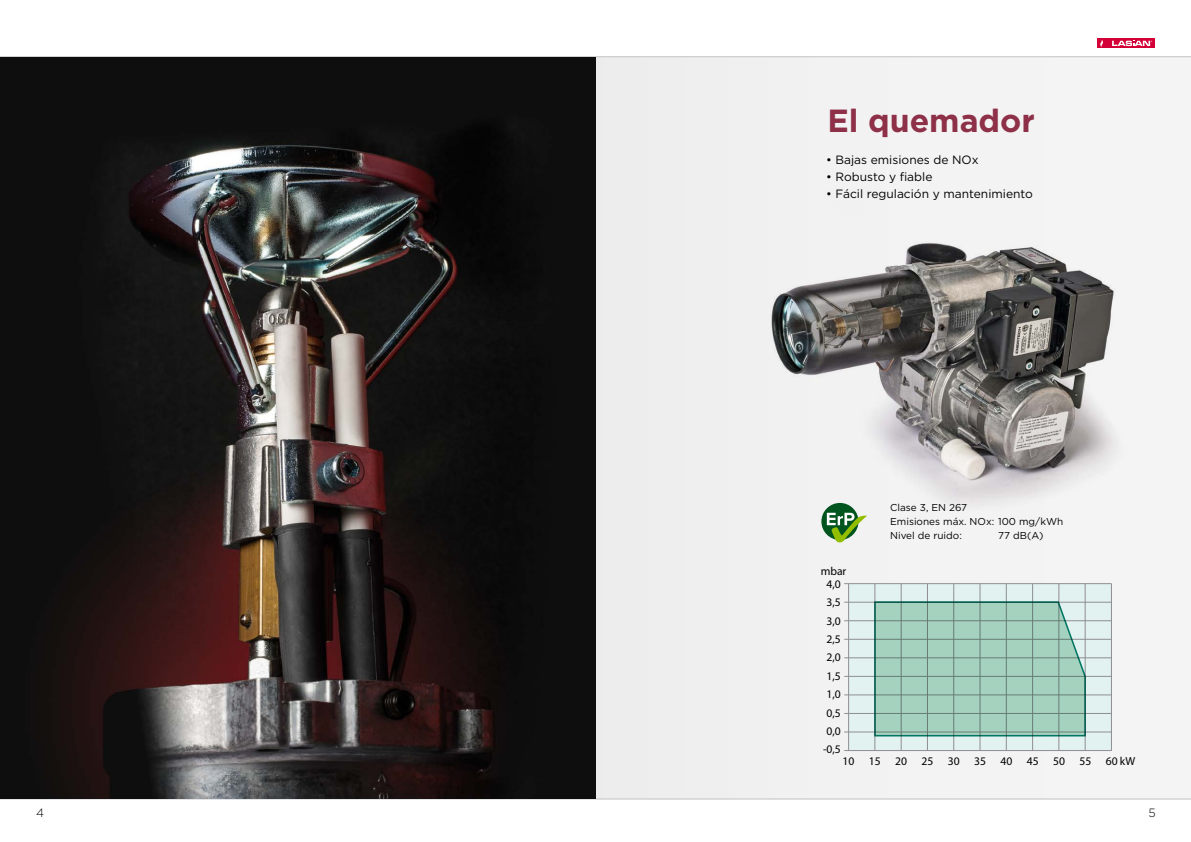
<style>
.page{position:relative;width:1191px;height:842px;background:#fff}
.page>*{position:absolute;margin:0;border:0;box-sizing:border-box;transform-origin:0 0}
.t1{font:700 32px "Gotham";color:#8d3048}
.t2{font:12px "Gotham";color:#000}
.t3{font:300 12px "Gotham";color:#000}
.t4{font:11.6px/18.4px "Myriad Pro";color:#000;text-align:center}
.t5{font:10px/14px "Gotham";color:#000}
</style>
<div class="page">
<svg style="left:1107px;top:39px;width:48px;height:9px"></svg>
<div style="left:1096px;top:39px;width:10px;height:9px;background:#d30037"></div>
<svg style="left:1100px;top:40px;width:3px;height:7px"></svg>
<svg style="left:1112px;top:41px;width:40px;height:5px"></svg>
<hr style="left:0;top:56px;width:1191px;height:1px;background:#c3c5c8">
<div style="left:595px;top:57px;width:596px;height:741px;background:#f2f2f2"></div>
<hr style="left:0;top:798px;width:1191px;height:1px;background:#c3c5c8">
<img style="left:0;top:57px;width:595px;height:742px">
<img style="left:771px;top:247px;width:343px;height:263px">
<img style="left:782px;top:243px;width:204px;height:236px">
<div style="left:848px;top:584px;width:263px;height:167px;background:#e1f2f1"></div>
<hr style="left:844px;top:583px;width:267px;height:1px;background:#8f8e92">
<hr style="left:844px;top:602px;width:267px;height:1px;background:#8f8e92">
<hr style="left:844px;top:620px;width:267px;height:1px;background:#8f8e92">
<hr style="left:844px;top:639px;width:267px;height:1px;background:#8f8e92">
<hr style="left:844px;top:657px;width:267px;height:1px;background:#8f8e92">
<hr style="left:844px;top:676px;width:267px;height:1px;background:#8f8e92">
<hr style="left:844px;top:695px;width:267px;height:1px;background:#8f8e92">
<hr style="left:844px;top:713px;width:267px;height:1px;background:#8f8e92">
<hr style="left:844px;top:732px;width:267px;height:1px;background:#8f8e92">
<hr style="left:844px;top:750px;width:267px;height:1px;background:#8f8e92">
<hr style="left:848px;top:584px;width:1px;height:167px;background:#8f8e92">
<hr style="left:901px;top:584px;width:1px;height:167px;background:#8f8e92">
<hr style="left:953px;top:584px;width:1px;height:167px;background:#8f8e92">
<hr style="left:1006px;top:584px;width:1px;height:167px;background:#8f8e92">
<hr style="left:1058px;top:584px;width:1px;height:167px;background:#8f8e92">
<hr style="left:874px;top:584px;width:1px;height:167px;background:#8f8e92">
<hr style="left:927px;top:584px;width:1px;height:167px;background:#8f8e92">
<hr style="left:979px;top:584px;width:1px;height:167px;background:#8f8e92">
<hr style="left:1032px;top:584px;width:1px;height:167px;background:#8f8e92">
<hr style="left:1084px;top:584px;width:1px;height:167px;background:#8f8e92">
<hr style="left:1111px;top:584px;width:1px;height:167px;background:#8f8e92">
<svg style="left:873px;top:600px;width:213px;height:137px;background:#9bc8b7"></svg>
<svg style="left:821px;top:503px;width:37px;height:37px"></svg>
<svg style="left:827px;top:513px;width:39px;height:29px"></svg>
<h1 class="t1" style="left:827px;top:103px;width:209px">El quemador</h1>
<p class="t2" style="left:826px;top:153px;width:154px">• Bajas emisiones de NOx</p>
<p class="t2" style="left:826px;top:170px;width:108px">• Robusto y fiable</p>
<p class="t2" style="left:826px;top:187px;width:208px">• Fácil regulación y mantenimiento</p>
<p class="t4" style="left:820px;top:562px;width:27px">mbar</p>
<p class="t4" style="left:823px;top:575px;width:19px">4,0<br>3,5<br>3,0<br>2,5<br>2,0<br>1,5<br>1,0<br>0,5<br>0,0 -0,5</p>
<p class="t4" style="left:842px;top:752px;width:13px">10</p>
<p class="t5" style="left:890px;top:500px;width:174px">Clase 3, EN 267<br>Emisiones máx. NOx: 100 mg/kWh<br>Nivel de ruido:</p>
<p class="t5" style="left:998px;top:528px;width:47px">77 dB(A)</p>
<p class="t4" style="left:869px;top:752px;width:268px">15 20 25 30 35 40 45 50 55 60 kW</p>
<p class="t3" style="left:36px;top:807px;width:9px">4</p>
<p class="t3" style="left:1148px;top:807px;width:9px">5</p>
</div>
